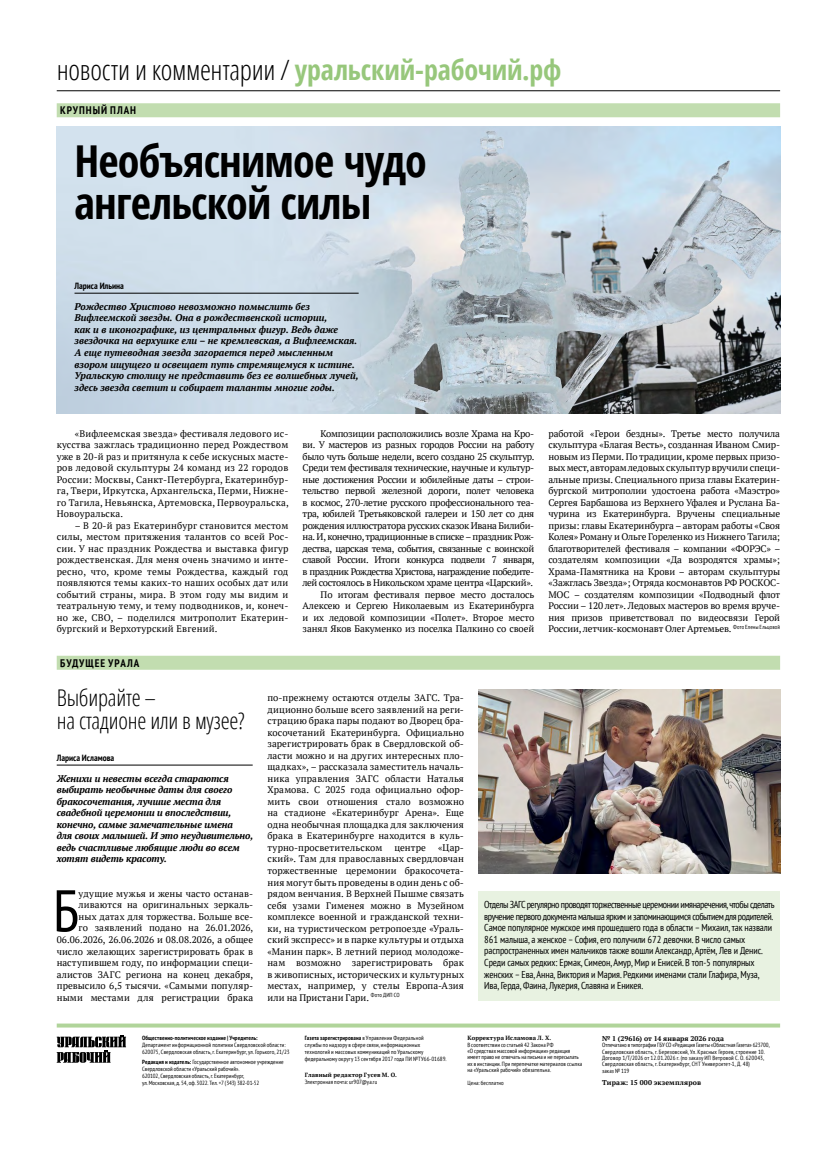
<style>
.page{position:relative;width:817px;height:1149px;background:#fff}
.page>*{position:absolute;margin:0;border:0;box-sizing:border-box;transform-origin:0 0}
.t1{font:condensed 58.8px "PT Sans";color:#000}
.t2{font:700 condensed 43.9px/42.3px "Open Sans";letter-spacing:-.02em;color:#000}
.t3{font:300 condensed 28px "Open Sans";letter-spacing:-.01em;color:#000}
.t4{font:300 condensed 23px/23px "Open Sans";letter-spacing:-.01em;color:#000}
.t5{font:700 condensed 11px "PT Sans";letter-spacing:.085em;color:#000}
.t6{font:condensed 10px/11.5px "PT Sans";letter-spacing:-.01em;color:#000}
.t7{font:italic 700 9.7px/11.5px "PT Serif";color:#000}
.t8{font:9.5px/11.5px "PT Serif";letter-spacing:-.01em;color:#000;text-align:justify}
.t9{font:9.5px/11.5px "PT Serif";letter-spacing:-.03em;color:#000;text-align:right}
.t10{font:9.5px/11.5px "PT Serif";letter-spacing:.01em;color:#000;text-align:right}
.t11{font:700 condensed 9px "PT Sans";color:#000}
.t12{font:700 7px "PT Serif";letter-spacing:.015em;color:#000}
.t13{font:condensed 6px/6.3px "PT Sans";letter-spacing:.015em;color:#000}
.t14{font:700 6px "PT Serif";letter-spacing:.02em;color:#000}
.t15{font:700 condensed 6px "PT Sans";letter-spacing:.015em;color:#000}
.s1{font-weight:700;color:#97c77b}
.s2{font-weight:700}
</style>
<div class="page">
<svg style="left:57px;top:1035px;width:69px;height:27px"></svg>
<svg style="left:57px;top:1023px;width:723px;height:4px;background:#bad9a7"></svg>
<hr style="left:57px;top:90px;width:723px;height:1px;background:#000">
<div style="left:57px;top:103px;width:723px;height:14px;background:#c2ddb0"></div>
<img style="left:57px;top:126px;width:723px;height:287px">
<hr style="left:74px;top:293px;width:284px;height:1px;background:#000">
<div style="left:57px;top:655px;width:723px;height:14px;background:#c2ddb0"></div>
<hr style="left:57px;top:764px;width:196px;height:1px;background:#000">
<div style="left:478px;top:890px;width:302px;height:110px;background:#e8f2e1"></div>
<img style="left:478px;top:689px;width:302px;height:184px">
<h3 class="t3" style="left:57px;top:51px;width:506px">новости и комментарии / <span class="s1">уральский-рабочий.рф</span></h3>
<p class="t5" style="left:60px;top:103px;width:77px">КРУПНЫЙ ПЛАН</p>
<h2 class="t2" style="left:74px;top:139px;width:354px">Необъяснимое чудо ангельской силы</h2>
<p class="t11" style="left:74px;top:280px;width:51px">Лариса Ильина</p>
<p class="t7" style="left:74px;top:300px;width:286px">Рождество Христово невозможно помыслить без Вифлеемской звезды. Она в рождественской истории,<br>как и в иконографике, из центральных фигур. Ведь даже звездочка на верхушке ели – не кремлевская, а Вифлеемская.<br>А еще путеводная звезда загорается перед мысленным взором ищущего и освещает путь стремящемуся к истине.<br>Уральскую столицу не представить без ее волшебных лучей, здесь звезда светит и собирает таланты многие годы.</p>
<p class="t8" style="left:57px;top:427px;width:233px;text-indent:18px">«Вифлеемская звезда» фестиваля ледового ис&shy;кусства зажглась традиционно перед Рождеством уже в 20-й раз и притянула к себе искусных масте&shy;ров ледовой скульптуры 24 команд из 22 городов России: Москвы, Санкт-Петербурга, Екатеринбур&shy;га, Твери, Иркутска, Архангельска, Перми, Нижне&shy;го Тагила, Невьянска, Артемовска, Первоуральска, Новоуральска.</p>
<p class="t8" style="left:57px;top:519px;width:233px;text-indent:18px">– В 20-й раз Екатеринбург становится местом силы, местом притяжения талантов со всей Рос&shy;сии. У нас праздник Рождества и выставка фигур рождественская. Для меня очень значимо и инте&shy;ресно, что, кроме темы Рождества, каждый год появляются темы каких-то наших особых дат или событий страны, мира. В этом году мы видим и театральную тему, и тему подводников, и, конеч&shy;но же, СВО, – поделился митрополит Екатерин&shy;бургский и Верхотурский Евгений.</p>
<p class="t5" style="left:60px;top:655px;width:81px">БУДУЩЕЕ УРАЛА</p>
<p class="t9" style="left:302px;top:427px;width:233px">Композиции расположились возле Храма на Кро-<br>ви. У мастеров из разных городов России на работу было чуть больше недели, всего создано 25 скульптур.<br>Среди тем фестиваля технические, научные и культур&shy;ные достижения России и юбилейные даты – строи&shy;тельство первой железной дороги, полет человека в космос, 270-летие русского профессионального теа&shy;тра, юбилей Третьяковской галереи и 150 лет со дня рождения иллюстратора русских сказок Ивана Билиби&shy;на. И, конечно, традиционные в списке – праздник Рож&shy;дества, царская тема, события, связанные с воинской славой России. Итоги конкурса подвели 7 января, в праздник Рождества Христова, награждение победите&shy;лей состоялось в Никольском храме центра «Царский».<br>По итогам фестиваля первое место досталось Алексею и Сергею Николаевым из Екатеринбурга и их ледовой композиции «Полет». Второе место занял Яков Бакуменко из поселка Палкино со своей</p>
<p class="t8" style="left:548px;top:427px;width:233px">работой «Герои бездны». Третье место получила скульптура «Благая Весть», созданная Иваном Смир&shy;новым из Перми. По традиции, кроме первых призо&shy;вых мест, авторам ледовых скульптур вручили специ&shy;альные призы. Специального приза главы Екатерин&shy;бургской митрополии удостоена работа «Маэстро» Сергея Барбашова из Верхнего Уфалея и Руслана Ба&shy;чурина из Екатеринбурга. Вручены специальные призы: главы Екатеринбурга – авторам работы «Своя Колея» Роману и Ольге Гореленко из Нижнего Тагила; благотворителей фестиваля – компании «ФОРЭС» – создателям композиции «Да возродятся храмы»; Храма-Памятника на Крови – авторам скульптуры «Зажглась Звезда»; Отряда космонавтов РФ РОСКОС-МОС – создателям композиции «Подводный флот России – 120 лет». Ледовых мастеров во время вруче&shy;ния призов приветствовал по видеосвязи Герой России, летчик-космонавт Олег Артемьев. <sup>Фото</sup> <sup>Елены</sup> <sup>Ельцовой</sup></p>
<h3 class="t4" style="left:57px;top:685px;width:189px">Выбирайте –<br>на стадионе или в музее?</h3>
<p class="t11" style="left:57px;top:751px;width:59px">Лариса Исламова</p>
<p class="t7" style="left:57px;top:772px;width:198px">Женихи и невесты всегда стараются выбирать необычные даты для своего бракосочетания, лучшие места для свадебной церемонии и впоследствии, конечно, самые замечательные имена<br>для своих малышей. И это неудивительно, ведь счастливые любящие люди во всем хотят видеть красоту.</p>
<h1 class="t1" style="left:53px;top:872px;width:28px">Б</h1>
<p class="t10" style="left:57px;top:887px;width:198px">удущие мужья и жены часто останав&shy;ливаются на оригинальных зеркаль-<br>ных датах для торжества. Больше все-<br>го заявлений подано на 26.01.2026, 06.06.2026, 26.06.2026 и 08.08.2026, а общее число желающих зарегистрировать брак в наступившем году, по информации специ&shy;алистов ЗАГС региона на конец декабря, превысило 6,5 тысячи. «Самыми популяр&shy;ными местами для регистрации брака</p>
<p class="t8" style="left:267px;top:691px;width:198px">по-прежнему остаются отделы ЗАГС. Тра&shy;диционно больше всего заявлений на реги&shy;страцию брака пары подают во Дворец бра&shy;косочетаний Екатеринбурга. Официально зарегистрировать брак в Свердловской об&shy;ласти можно и на других интересных пло&shy;щадках», – рассказала заместитель началь&shy;ника управления ЗАГС области Наталья Храмова. С 2025 года официально офор&shy;мить свои отношения стало возможно на стадионе «Екатеринбург Арена». Еще одна необычная площадка для заключения брака в Екатеринбурге находится в куль&shy;турно-просветительском</p>
<p class="t8" style="left:267px;top:841px;width:198px;text-indent:171px">«Цар&shy;ский». Там для православных свердловчан торжественные церемонии бракосочета&shy;ния могут быть проведены в один день с об&shy;рядом венчания. В Верхней Пышме связать себя узами Гименея можно в Музейном комплексе военной и гражданской техни&shy;ки, на туристическом ретропоезде «Ураль&shy;ский экспресс» и в парке культуры и отдыха «Манин парк». В летний период молодоже&shy;нам возможно зарегистрировать брак в живописных, исторических и культурных местах, например, у стелы Европа-Азия или на Пристани Гари. <sup>Фото</sup> <sup>ДИП</sup> <sup>СО</sup></p>
<p class="t8" style="left:394px;top:841px;width:33px">центре</p>
<p class="t6" style="left:484px;top:898px;width:292px">Отделы ЗАГС регулярно проводят торжественные церемонии имянаречения, чтобы сделать вручение первого документа малыша ярким и запоминающимся событием для родителей.<br>Самое популярное мужское имя прошедшего года в области – Михаил, так назвали 861 малыша, а женское – София, его получили 672 девочки. В число самых распространенных имен мальчиков также вошли Александр, Артём, Лев и Денис.<br>Среди самых редких: Ермак, Симеон, Амур, Мир и Енисей. В топ-5 популярных женских – Ева, Анна, Виктория и Мария. Редкими именами стали Глафира, Муза, Ива, Герда, Фаина, Лукерия, Славяна и Еникея.</p>
<p class="t15" style="left:142px;top:1033px;width:117px">Общественно-политическое издание | Учредитель:</p>
<p class="t13" style="left:142px;top:1040px;width:149px;line-height:7px">Департамент информационной политики Свердловской области:<br>620075, Свердловская область, г. Екатеринбург, ул. Горького, 21/23</p>
<p class="t13" style="left:142px;top:1057px;width:143px;line-height:7px"><span class="s2">Редакция и издатель:</span> Государственное автономное учреждение Свердловской области «Уральский рабочий».<br>620102, Свердловская область, г. Екатеринбург,<br>ул. Московская, д. 54, оф. 3022. Тел. +7 (343) 382-01-52</p>
<p class="t13" style="left:305px;top:1033px;width:143px;line-height:7px"><span class="s2">Газета зарегистрирована</span> в Управлении Федеральной<br>службы по надзору в сфере связи, информационных технологий и массовых коммуникаций по Уральскому федеральному округу 13 сентября 2017 года ПИ №ТУ66-01689.</p>
<p class="t14" style="left:305px;top:1070px;width:94px">Главный редактор Гусев М. О.</p>
<p class="t13" style="left:305px;top:1078px;width:74px">Электронная почта: ur907@ya.ru</p>
<p class="t14" style="left:467px;top:1033px;width:85px">Корректура Исламова Л. Х.</p>
<p class="t13" style="left:467px;top:1040px;width:116px">В соответствии со статьей 42 Закона РФ<br>«О средствах массовой информации» редакция имеет право не отвечать на письма и не пересылать их в инстанции. При перепечатке материалов ссылка на «Уральский рабочий» обязательна.</p>
<p class="t13" style="left:467px;top:1078px;width:38px">Цена: бесплатно</p>
<p class="t12" style="left:602px;top:1033px;width:123px">№ 1 (29616) от 14 января 2026 года</p>
<p class="t13" style="left:602px;top:1041px;width:169px">Отпечатано в типографии ГБУ СО «Редакция Газеты «Областная Газета» 623700, Свердловская область, г. Березовский, Ул. Красных Героев, строение 10.<br>Договор 1/Т/2026 от 12.01.2026 г. (по заказу ИП Ветровой С. О. 620043, Свердловская область, г. Екатеринбург, СНТ Университет-1, Д. 48)<br>заказ № 119</p>
<p class="t12" style="left:602px;top:1077px;width:100px">Тираж: 15 000 экземпляров</p>
</div>
